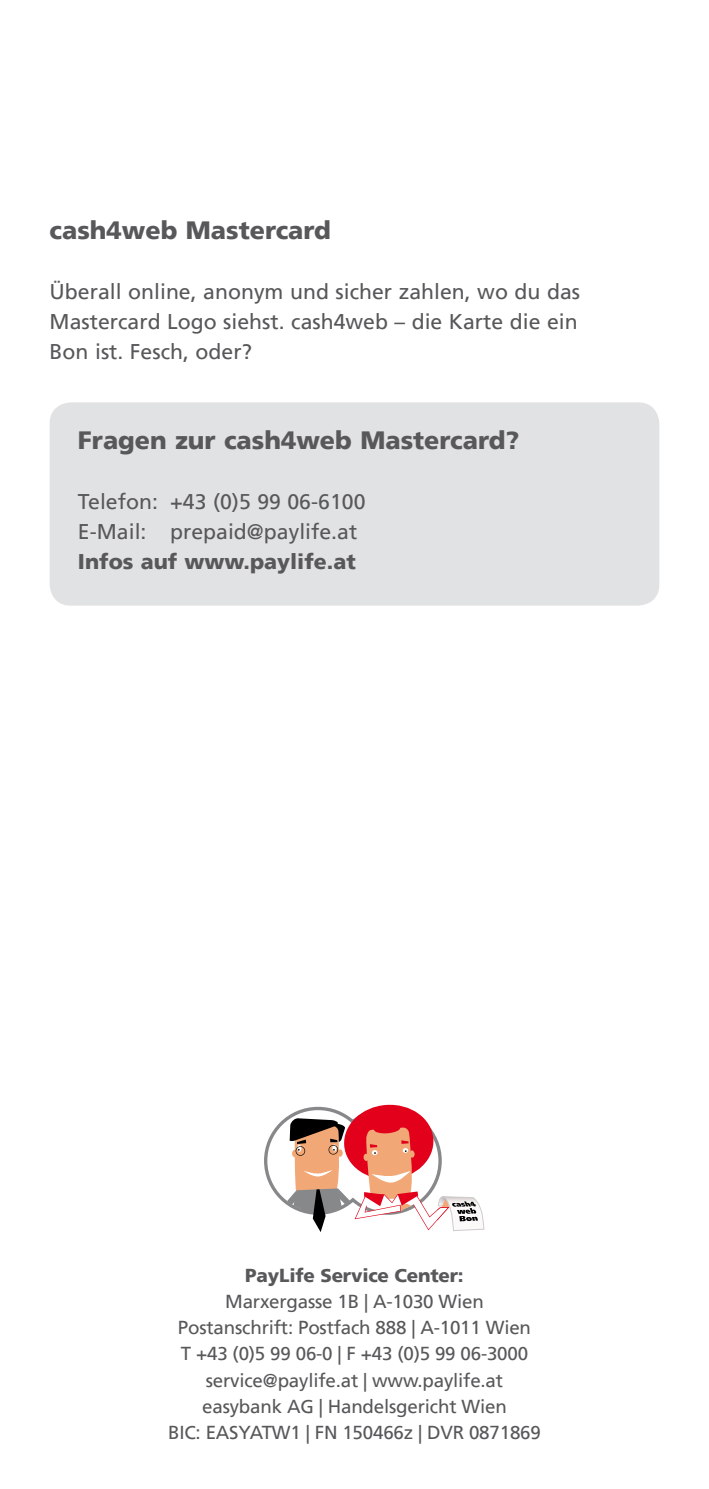
<style>
.page{position:relative;width:709px;height:1489px;background:#fff}
.page>*{position:absolute;margin:0;border:0;box-sizing:border-box;transform-origin:0 0}
.t1{font:900 25px "Frutiger LT";color:#58585a}
.t2{font:21.25px/30px "Frutiger LT";color:#58585a;text-align:justify}
.t3{font:900 21.25px "Frutiger LT";color:#58585a}
.t4{font:18.75px/26.2px "Frutiger LT";letter-spacing:-.01em;color:#58585a;text-align:center}
.t5{font:900 18.75px "Frutiger LT";letter-spacing:-.01em;color:#58585a}
</style>
<div class="page">
<div style="left:50px;top:402px;width:609px;height:203px;background:#e1e2e3;border-radius:21px"></div>
<svg style="left:264px;top:1104px;width:220px;height:128px"></svg>
<img style="left:437px;top:1206px;width:12px;height:14px">
<h1 class="t1" style="left:50px;top:215px;width:283px">cash4web Mastercard</h1>
<p class="t2" style="left:50px;top:276px;width:532px">Überall online, anonym und sicher zahlen, wo du das Mastercard Logo siehst. cash4web – die Karte die ein Bon ist. Fesch, oder?</p>
<h1 class="t1" style="left:78px;top:425px;width:443px">Fragen zur cash4web Mastercard?</h1>
<p class="t2" style="left:78px;top:486px;width:289px">Telefon: +43 (0)5 99 06-6100<br>E-Mail: prepaid@paylife.at</p>
<p class="t3" style="left:78px;top:548px;width:279px">Infos auf www.paylife.at</p>
<p class="t5" style="left:245px;top:1263px;width:220px">PayLife Service Center:</p>
<p class="t4" style="left:168px;top:1288px;width:374px">Marxergasse 1B | A-1030 Wien Postanschrift: Postfach 888 | A-1011 Wien<br>T +43 (0)5 99 06-0 | F +43 (0)5 99 06-3000 service@paylife.at | www.paylife.at easybank AG | Handelsgericht Wien<br>BIC: EASYATW1 | FN 150466z | DVR 0871869</p>
</div>
